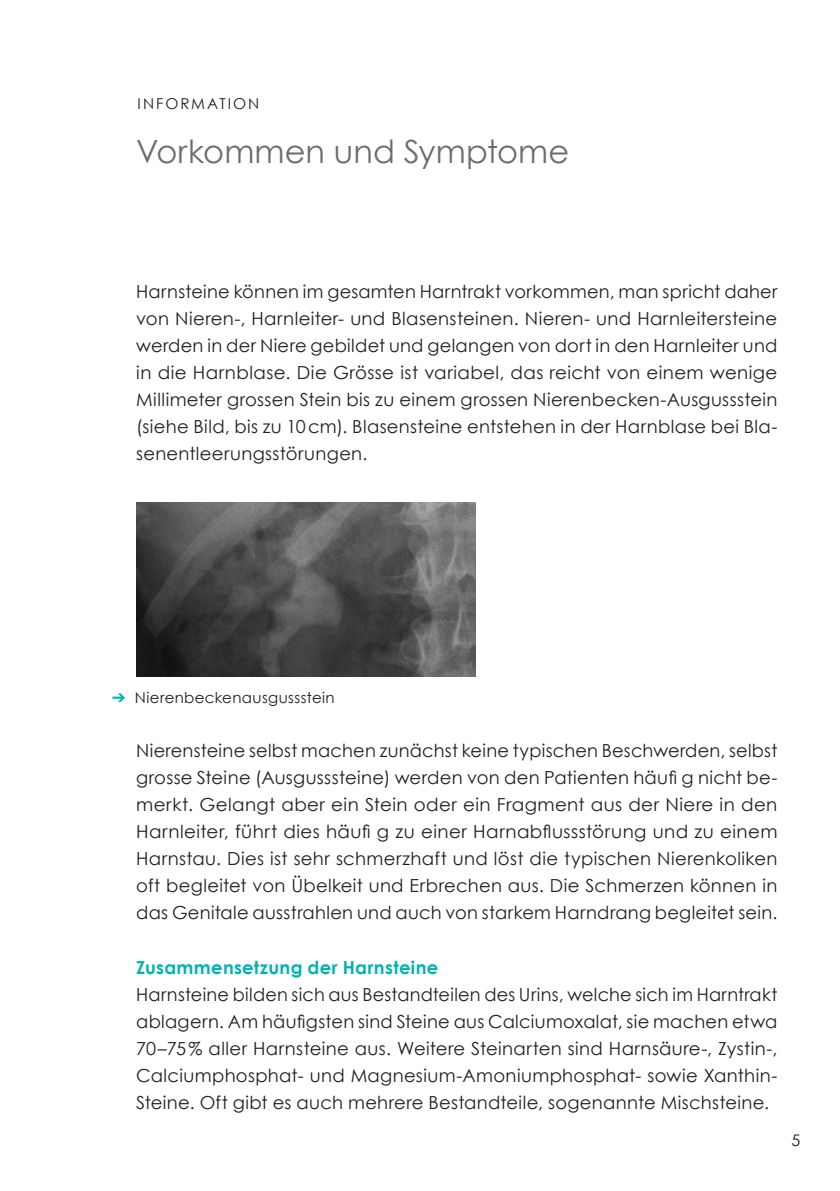
<style>
.page{position:relative;width:840px;height:1191px;background:#fff}
.page>*{position:absolute;margin:0;border:0;box-sizing:border-box;transform-origin:0 0}
.Überschrift_2{font:32px "Century Gothic";color:#6c6d70}
.Lauftext{font:18px/27px "Century Gothic";letter-spacing:.015em;color:#231f20;text-align:justify}
.Überschrift_3_Farbe{font:700 18px "Century Gothic";letter-spacing:.015em;color:#00b3b0}
.t1{font:16px "Century Gothic";color:#231f20}
.Bildlegende{font:15px "Century Gothic";letter-spacing:.025em;color:#231f20}
.Überschrift_1{font:15px "Century Gothic";letter-spacing:.13em;color:#231f20}
.s1{color:#00b3b0}
</style>
<div class="page">
<img style="left:136px;top:502px;width:339px;height:174px">
<p class="Überschrift_1" style="left:137px;top:93px;width:123px">INFORMATION</p>
<p class="Überschrift_2" style="left:136px;top:129px;width:434px">Vorkommen und Symptome</p>
<p class="Lauftext" style="left:136px;top:278px;width:642px">Harnsteine können im gesamten Harntrakt vorkommen, man spricht daher von Nieren-, Harnleiter- und Blasensteinen. Nieren- und Harnleitersteine werden in der Niere gebildet und gelangen von dort in den Harnleiter und in die Harnblase. Die Grösse ist variabel, das reicht von einem wenige Millimeter grossen Stein bis zu einem grossen Nierenbecken-Ausgussstein (siehe Bild, bis zu 10cm). Blasensteine entstehen in der Harnblase bei Bla&shy;senentleerungsstörungen.</p>
<p class="Bildlegende" style="left:112px;top:687px;width:224px"><span class="s1">➔</span> Nierenbeckenausgussstein</p>
<p class="Lauftext" style="left:136px;top:737px;width:642px">Nierensteine selbst machen zunächst keine typischen Beschwerden, selbst grosse Steine (Ausgusssteine) werden von den Patienten häufi g nicht be&shy;merkt. Gelangt aber ein Stein oder ein Fragment aus der Niere in den Harnleiter, führt dies häufi g zu einer Harnabflussstörung und zu einem Harnstau. Dies ist sehr schmerzhaft und löst die typischen Nierenkoliken oft begleitet von Übelkeit und Erbrechen aus. Die Schmerzen können in das Genitale ausstrahlen und auch von starkem Harndrang begleitet sein.</p>
<p class="Überschrift_3_Farbe" style="left:136px;top:953px;width:303px">Zusammensetzung der Harnsteine</p>
<p class="Lauftext" style="left:136px;top:980px;width:642px">Harnsteine bilden sich aus Bestandteilen des Urins, welche sich im Harntrakt ablagern. Am häufigsten sind Steine aus Calciumoxalat, sie machen etwa 70–75% aller Harnsteine aus. Weitere Steinarten sind Harnsäure-, Zystin-, Calciumphosphat- und Magnesium-Amoniumphosphat- sowie Xanthin-Steine. Oft gibt es auch mehrere Bestandteile, sogenannte Mischsteine.</p>
<p class="t1" style="left:791px;top:1128px;width:10px">5</p>
</div>
